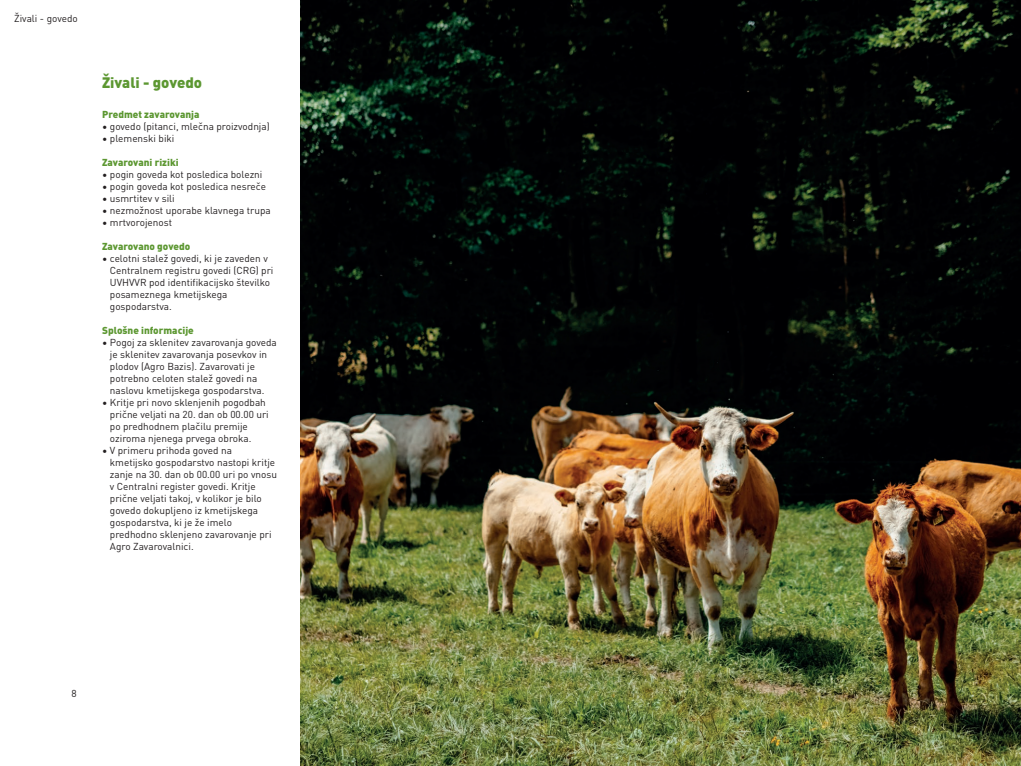
<style>
.page{position:relative;width:1021px;height:766px;background:#fff}
.page>*{position:absolute;margin:0;border:0;box-sizing:border-box;transform-origin:0 0}
.t1{font:900 15px "DIN Pro";color:#5c9731}
.t2{font:10px/12px "DIN Pro";color:#231f20}
.t3{font:900 10px "DIN Pro";color:#5c9731}
</style>
<div class="page">
<img style="left:300px;top:0;width:720px;height:765px">
<p class="t2" style="left:14px;top:12px;width:65px">Živali - govedo</p>
<h1 class="t1" style="left:102px;top:71px;width:102px">Živali - govedo</h1>
<p class="t3" style="left:102px;top:106px;width:99px">Predmet zavarovanja</p>
<p class="t2" style="left:102px;top:120px;width:169px">• govedo (pitanci, mlečna proizvodnja)</p>
<p class="t2" style="left:102px;top:132px;width:74px">• plemenski biki</p>
<p class="t3" style="left:102px;top:154px;width:78px">Zavarovani riziki</p>
<p class="t2" style="left:102px;top:168px;width:162px">• pogin goveda kot posledica bolezni</p>
<p class="t2" style="left:102px;top:180px;width:165px">• pogin goveda kot posledica nesreče</p>
<p class="t2" style="left:102px;top:192px;width:74px">• usmrtitev v sili</p>
<p class="t2" style="left:102px;top:204px;width:170px">• nezmožnost uporabe klavnega trupa</p>
<p class="t2" style="left:102px;top:216px;width:71px">• mrtvorojenost</p>
<p class="t3" style="left:102px;top:238px;width:90px">Zavarovano govedo</p>
<p class="t2" style="left:110px;top:252px;width:165px;text-indent:-8px">• celotni stalež govedi, ki je zaveden v<br>Centralnem registru govedi (CRG) pri<br>UVHVVR pod identifikacijsko številko posameznega kmetijskega gospodarstva.</p>
<p class="t3" style="left:102px;top:322px;width:93px">Splošne informacije</p>
<p class="t2" style="left:110px;top:336px;width:168px;text-indent:-8px">• Pogoj za sklenitev zavarovanja goveda je sklenitev zavarovanja posevkov in plodov (Agro Bazis). Zavarovati je potrebno celoten stalež govedi na naslovu kmetijskega gospodarstva.</p>
<p class="t2" style="left:110px;top:396px;width:160px;text-indent:-8px">• Kritje pri novo sklenjenih pogodbah prične veljati na 20. dan ob 00.00 uri po predhodnem plačilu premije oziroma njenega prvega obroka.</p>
<p class="t2" style="left:110px;top:444px;width:169px;text-indent:-8px">• V primeru prihoda goved na kmetijsko gospodarstvo nastopi kritje zanje na 30. dan ob 00.00 uri po vnosu v Centralni register govedi. Kritje prične veljati takoj, v kolikor je bilo govedo dokupljeno iz kmetijskega gospodarstva, ki je že imelo predhodno sklenjeno zavarovanje pri Agro Zavarovalnici.</p>
<p class="t2" style="left:71px;top:686px;width:7px">8</p>
</div>
